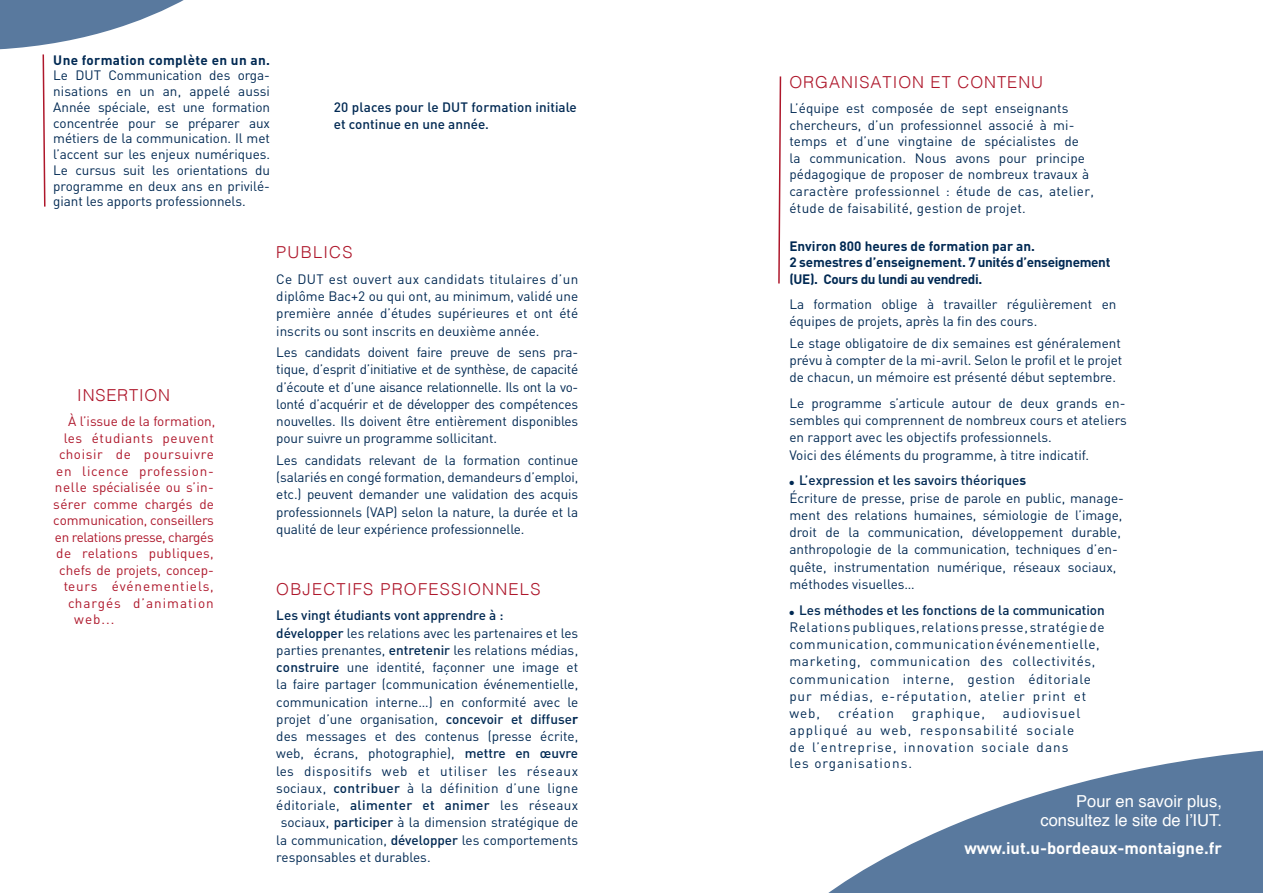
<style>
.page{position:relative;width:1263px;height:893px;background:#fff}
.page>*{position:absolute;margin:0;border:0;box-sizing:border-box;transform-origin:0 0}
.t1{font:300 16.5px "Helvetica";letter-spacing:.075em;color:#ae172b}
.t2{font:16.5px "Helvetica";color:#fff}
.t3{font:700 16.5px "DIN";color:#fff}
.t4{font:300 16.5px "Helvetica";letter-spacing:.05em;color:#ae172b}
.t5{font:13.5px/17.2px "DIN";color:#002953;text-align:justify}
.t6{font:13.5px/17.2px "DIN";letter-spacing:.045em;color:#002953}
.t7{font:500 13.5px/16.5px "DIN";color:#002953}
.t8{font:13.5px/16.8px "DIN";letter-spacing:.075em;color:#002953}
.t9{font:700 13.5px/16.5px "DIN";letter-spacing:-.01em;color:#002953}
.t10{font:13.5px "DIN";letter-spacing:.025em;color:#002953}
.t11{font:13.5px "DIN";color:#ae172b}
.t12{font:13.5px "DIN";letter-spacing:.05em;color:#ae172b}
.t13{font:13.5px "DIN";letter-spacing:.025em;color:#ae172b}
.t14{font:13.5px "DIN";letter-spacing:.05em;color:#002953}
.t15{font:700 13.5px "DIN";letter-spacing:.025em;color:#002953}
.t16{font:13.5px "DIN";letter-spacing:-.01em;color:#ae172b}
.t17{font:13.5px "DIN";letter-spacing:-.025em;color:#ae172b}
.t18{font:13.5px "DIN";letter-spacing:.065em;color:#ae172b}
.t19{font:13.5px "DIN";letter-spacing:.075em;color:#ae172b}
.s1{font-weight:500}
.s2{font-weight:700}
</style>
<div class="page">
<svg style="left:828px;top:750px;width:435px;height:143px;fill:#59799e"></svg>
<svg style="left:0;top:0;width:184px;height:207px"></svg>
<svg style="left:778px;top:76px;width:4px;height:208px"></svg>
<p class="t15" style="left:53px;top:51px;width:218px">Une formation complète en un an.</p>
<p class="t5" style="left:53px;top:67px;width:218px;line-height:15.8px">Le DUT Communication des orga&shy;nisations en un an, appelé aussi Année spéciale, est une formation concentrée pour se préparer aux métiers de la communication. Il met l’accent sur les enjeux numériques.<br>Le cursus suit les orientations du programme en deux ans en privilé&shy;giant les apports professionnels.</p>
<p class="t7" style="left:334px;top:99px;width:245px">20 places pour le DUT formation initiale et continue en une année.</p>
<p class="t4" style="left:77px;top:381px;width:94px">INSERTION</p>
<p class="t11" style="left:68px;top:413px;width:149px">À l’issue de la formation,</p>
<p class="t12" style="left:64px;top:429px;width:151px">les étudiants peuvent</p>
<p class="t12" style="left:59px;top:446px;width:156px">choisir de poursuivre</p>
<p class="t12" style="left:56px;top:462px;width:159px">en licence profession-</p>
<p class="t13" style="left:55px;top:479px;width:160px">nelle spécialisée ou s’in-</p>
<p class="t11" style="left:53px;top:495px;width:162px">sérer comme chargés de</p>
<p class="t16" style="left:53px;top:512px;width:162px">communication, conseillers</p>
<p class="t17" style="left:55px;top:528px;width:161px">en relations presse, chargés</p>
<p class="t13" style="left:56px;top:545px;width:159px">de relations publiques,</p>
<p class="t11" style="left:59px;top:561px;width:156px">chefs de projets, concep-</p>
<p class="t18" style="left:64px;top:578px;width:151px">teurs événementiels,</p>
<p class="t19" style="left:68px;top:594px;width:147px">chargés d’animation</p>
<p class="t13" style="left:74px;top:611px;width:42px">web...</p>
<p class="t1" style="left:276px;top:238px;width:78px">PUBLICS</p>
<p class="t5" style="left:276px;top:270px;width:303px">Ce DUT est ouvert aux candidats titulaires d’un diplôme Bac+2 ou qui ont, au minimum, validé une première année d’études supérieures et ont été inscrits ou sont inscrits en deuxième année.</p>
<p class="t5" style="left:276px;top:343px;width:303px">Les candidats doivent faire preuve de sens pra&shy;tique, d’esprit d’initiative et de synthèse, de capacité d’écoute et d’une aisance relationnelle. Ils ont la vo&shy;lonté d’acquérir et de développer des compétences nouvelles. Ils doivent être entièrement disponibles pour suivre un programme sollicitant.</p>
<p class="t5" style="left:276px;top:451px;width:303px">Les candidats relevant de la formation continue (salariés en congé formation, demandeurs d’emploi, etc.) peuvent demander une validation des acquis professionnels (VAP) selon la nature, la durée et la qualité de leur expérience professionnelle.</p>
<p class="t1" style="left:276px;top:575px;width:266px">OBJECTIFS PROFESSIONNELS</p>
<p class="t7" style="left:276px;top:607px;width:229px">Les vingt étudiants vont apprendre à :</p>
<p class="t5" style="left:276px;top:624px;width:303px"><span class="s1">développer</span> les relations avec les partenaires et les</p>
<p class="t5" style="left:276px;top:641px;width:303px">parties prenantes, <span class="s1">entretenir</span> les relations médias,</p>
<p class="t5" style="left:276px;top:658px;width:303px"><span class="s1">construire</span> une identité, façonner une image et</p>
<p class="t5" style="left:276px;top:676px;width:303px">la faire partager (communication événementielle,</p>
<p class="t5" style="left:276px;top:693px;width:303px">communication interne…) en conformité avec le</p>
<p class="t5" style="left:276px;top:710px;width:303px">projet d’une organisation, <span class="s1">concevoir et diffuse</span><span class="s2">r</span></p>
<p class="t5" style="left:276px;top:727px;width:303px">des messages et des contenus (presse écrite,</p>
<p class="t5" style="left:276px;top:745px;width:303px">web, écrans, photographie), <span class="s1">mettre en œuvre</span></p>
<p class="t14" style="left:276px;top:762px;width:303px">les dispositifs web et utiliser les réseaux</p>
<p class="t10" style="left:276px;top:779px;width:303px">sociaux, <span class="s1">contribuer</span> à la définition d’une ligne</p>
<p class="t10" style="left:276px;top:797px;width:303px">éditoriale, <span class="s1">alimenter et animer</span> les réseaux</p>
<p class="t5" style="left:281px;top:814px;width:299px">sociaux, <span class="s1">participer</span> à la dimension stratégique de</p>
<p class="t5" style="left:276px;top:831px;width:303px">la communication, <span class="s1">développer</span> les comportements</p>
<p class="t5" style="left:276px;top:848px;width:156px">responsables et durables.</p>
<p class="t1" style="left:789px;top:68px;width:255px">ORGANISATION ET CONTENU</p>
<p class="t5" style="left:789px;top:100px;width:306px;line-height:16.6px;text-align:left">L’équipe est composée de sept enseignants chercheurs, d’un professionnel associé à mi&shy;temps et d’une vingtaine de spécialistes de<br>la communication. Nous avons pour principe pédagogique de proposer de nombreux travaux à caractère professionnel : étude de cas, atelier, étude de faisabilité, gestion de projet.</p>
<p class="t9" style="left:789px;top:237px;width:247px">Environ 800 heures de formation par an.</p>
<p class="t9" style="left:789px;top:254px;width:323px">2 semestres d’enseignement. 7 unités d’enseignement (UE). Cours du lundi au vendredi.</p>
<p class="t5" style="left:789px;top:295px;width:328px">La formation oblige à travailler régulièrement en équipes de projets, après la fin des cours.</p>
<p class="t5" style="left:789px;top:334px;width:334px">Le stage obligatoire de dix semaines est généralement prévu à compter de la mi-avril. Selon le profil et le projet de chacun, un mémoire est présenté début septembre.</p>
<p class="t5" style="left:789px;top:394px;width:339px">Le programme s’articule autour de deux grands en&shy;sembles qui comprennent de nombreux cours et ateliers en rapport avec les objectifs professionnels.</p>
<p class="t5" style="left:789px;top:446px;width:301px">Voici des éléments du programme, à titre indicatif.</p>
<p class="t7" style="left:789px;top:472px;width:238px">● L’expression et les savoirs théorique<span class="s2">s</span></p>
<p class="t5" style="left:789px;top:489px;width:336px;text-align:left">Écriture de presse, prise de parole en public, manage&shy;ment des relations humaines, sémiologie de l’image, droit de la communication, développement durable, anthropologie de la communication, techniques d’en&shy;quête, instrumentation numérique, réseaux sociaux, méthodes visuelles…</p>
<p class="t7" style="left:789px;top:601px;width:317px">● Les méthodes et les fonctions de la communication</p>
<p class="t6" style="left:789px;top:618px;width:317px">Relations publiques, relations presse, stratégie de communication, communication événementielle, marketing, communication des collectivités, communication interne, gestion éditoriale pur médias, e-réputation, atelier print et web,</p>
<p class="t8" style="left:838px;top:705px;width:57px">création</p>
<p class="t8" style="left:912px;top:705px;width:75px">graphique,</p>
<p class="t8" style="left:789px;top:705px;width:293px;text-indent:214px">audiovisuel appliqué au web, responsabilité sociale de l’entreprise, innovation sociale dans les organisations.</p>
<p class="t2" style="left:1076px;top:788px;width:147px">Pour en savoir plus,</p>
<p class="t2" style="left:1040px;top:807px;width:183px">consultez le site de l’IUT.</p>
<p class="t3" style="left:964px;top:837px;width:259px">www.iut.u-bordeaux-montaigne.fr</p>
</div>
